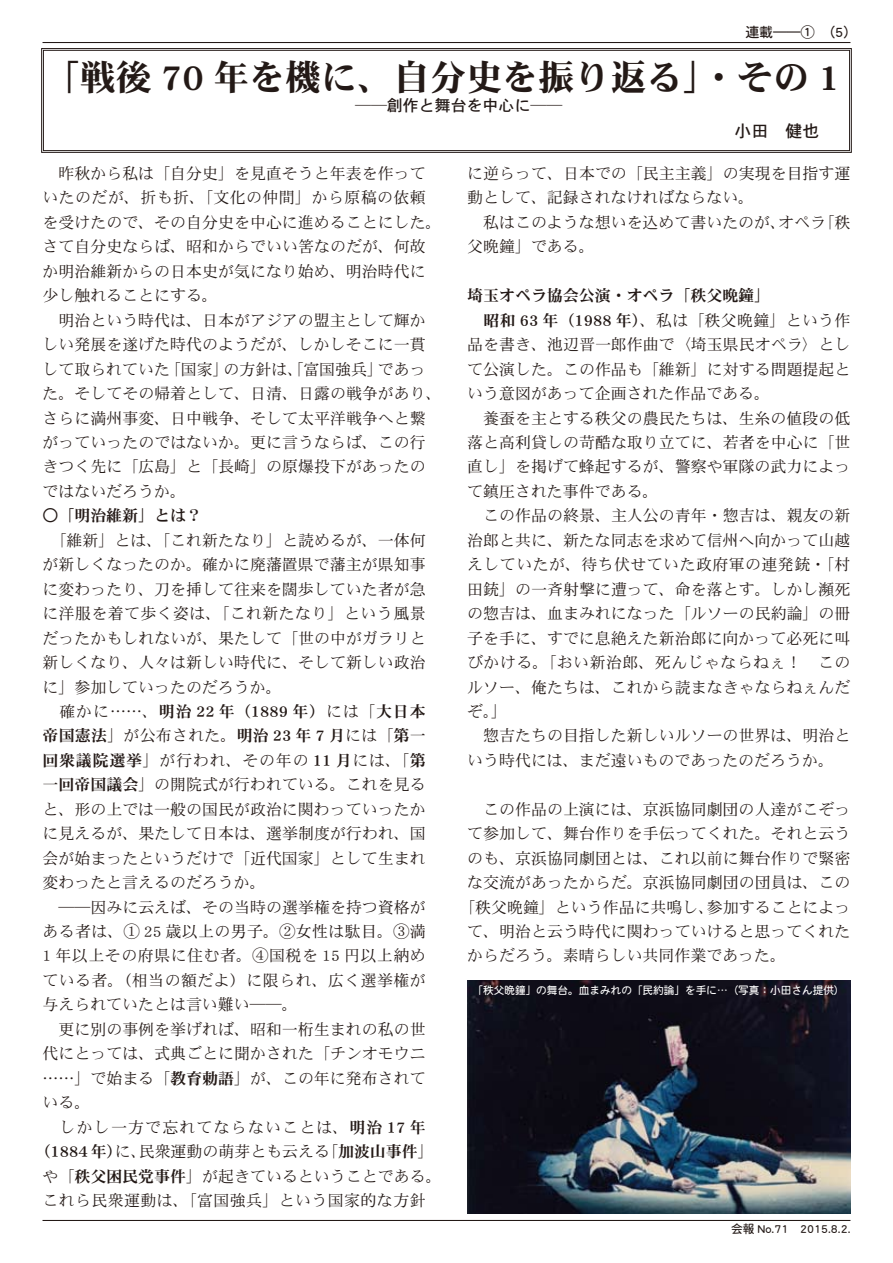
<style>
.page{position:relative;width:893px;height:1263px;background:#fff}
.page>*{position:absolute;margin:0;border:0;box-sizing:border-box;transform-origin:0 0}
.t1{font:36.15px "DFHS Mincho Pro 5 W9";color:#231916}
.t2{font:16.95px "DFHS Gothic Pro 5 W5";color:#231916}
.t3{font:15.9px/24.5px "DFHS Mincho Pro 5 W3";color:#231916}
.t4{font:15.9px/24.5px "DFHS Mincho Pro 5 W7";color:#231916}
.t5{font:15.9px "DFHS Mincho Pro 5 W3";letter-spacing:.025em;color:#231916}
.t6{font:15.9px "DFHS Mincho Pro 5 W3";letter-spacing:.05em;color:#231916}
.t7{font:15.9px "DFHS Mincho Pro 5 W3";letter-spacing:.035em;color:#231916}
.t8{font:15.9px "DFHS Mincho Pro 5 W3";letter-spacing:.075em;color:#231916}
.t9{font:15.9px "DFHS Gothic Pro 5 W5";color:#231916}
.t10{font:13.8px "DFHS Maru Gothic Pro 5 W4";color:#231916}
.t11{font:11.7px "DFHS Maru Gothic Pro 5 W4";color:#231916}
.t12{font:10.65px "DFHS Maru Gothic Pro 5 W4";color:#fff}
.s1{font-family:"DFHS Mincho Pro 5 W3"}
.s2{font-family:"DFHS Mincho Pro 5 W7"}
</style>
<div class="page">
<hr style="left:43px;top:42px;width:807px;height:1px;background:#231916">
<hr style="left:43px;top:1220px;width:807px;height:1px;background:#231916">
<svg style="left:41px;top:48px;width:811px;height:105px"></svg>
<div style="left:43px;top:50px;width:807px;height:101px;border:1px solid #231916"></div>
<img style="left:467px;top:980px;width:383px;height:233px">
<p class="t10" style="left:745px;top:24px;width:113px">連載――①　（）</p>
<h1 class="t1" style="left:43px;top:58px;width:798px">「戦後 70 年を機に、自分史を振り返る」・その 1</h1>
<p class="t9" style="left:339px;top:97px;width:225px"><span class="s1">　――</span>創作と舞台を中心に<span class="s1">――</span></p>
<p class="t2" style="left:735px;top:122px;width:87px">小田　健也</p>
<p class="t3" style="left:43px;top:161px;width:401px">　昨秋から私は「自分史」を見直そうと年表を作っていたのだが、折も折、「文化の仲間」から原稿の依頼を受けたので、その自分史を中心に進めることにした。さて自分史ならば、昭和からでいい筈なのだが、何故か明治維新からの日本史が気になり始め、明治時代に少し触れることにする。<br>　明治という時代は、日本がアジアの盟主として輝かしい発展を遂げた時代のようだが、しかしそこに一貫して取られていた「国家」の方針は、「富国強兵」であった。そしてその帰着として、日清、日露の戦争があり、さらに満州事変、日中戦争、そして太平洋戦争へと繋がっていったのではないか。更に言うならば、この行きつく先に「広島」と「長崎」の原爆投下があったのではないだろうか。</p>
<p class="t4" style="left:43px;top:503px;width:161px">○「明治維新」とは？</p>
<p class="t3" style="left:43px;top:528px;width:385px;text-align:justify">　「維新」とは、「これ新たなり」と読めるが、一体何が新しくなったのか。確かに廃藩置県で藩主が県知事に変わったり、刀を挿して往来を闊歩していた者が急に洋服を着て歩く姿は、「これ新たなり」という風景だったかもしれないが、果たして「世の中がガラリと新しくなり、人々は新しい時代に、そして新しい政治に」参加していったのだろうか。</p>
<p class="t4" style="left:43px;top:699px;width:385px"><span class="s1">　確かに……、</span>明治 22 年（1889 年）<span class="s1">には「</span>大日本帝国憲法<span class="s1">」が公布された。</span>明治 23 年 7 月<span class="s1">には「</span>第一</p>
<p class="t6" style="left:43px;top:751px;width:385px"><span class="s2">回衆議院選挙</span>」が行われ、その年の <span class="s2">11 月</span>には、「<span class="s2">第</span></p>
<p class="t3" style="left:43px;top:772px;width:385px"><span class="s2">一回帝国議会</span>」の開院式が行われている。これを見る</p>
<p class="t3" style="left:43px;top:796px;width:385px">と、形の上では一般の国民が政治に関わっていったか</p>
<p class="t3" style="left:43px;top:821px;width:385px">に見えるが、果たして日本は、選挙制度が行われ、国</p>
<p class="t3" style="left:43px;top:845px;width:385px">会が始まったというだけで「近代国家」として生まれ</p>
<p class="t3" style="left:43px;top:870px;width:225px">変わったと言えるのだろうか。</p>
<p class="t3" style="left:43px;top:894px;width:385px">　――因みに云えば、その当時の選挙権を持つ資格が</p>
<p class="t5" style="left:43px;top:923px;width:385px">ある者は、① 25 歳以上の男子。②女性は駄目。③満</p>
<p class="t7" style="left:43px;top:947px;width:385px">1 年以上その府県に住む者。④国税を 15 円以上納め</p>
<p class="t5" style="left:43px;top:972px;width:385px">ている者。（相当の額だよ）に限られ、広く選挙権が</p>
<p class="t3" style="left:43px;top:992px;width:257px">与えられていたとは言い難い――。</p>
<p class="t3" style="left:43px;top:1017px;width:385px">　更に別の事例を挙げれば、昭和一桁生まれの私の世</p>
<p class="t3" style="left:43px;top:1041px;width:385px">代にとっては、式典ごとに聞かされた「チンオモウニ</p>
<p class="t3" style="left:43px;top:1065px;width:385px">……」で始まる「<span class="s2">教育勅語</span>」が、この年に発布されて</p>
<p class="t3" style="left:43px;top:1090px;width:49px">いる。</p>
<p class="t8" style="left:43px;top:1118px;width:385px">　しかし一方で忘れてならないことは、<span class="s2">明治 17 年</span></p>
<p class="t3" style="left:35px;top:1139px;width:401px"><span class="s2">（1884 年）</span>に、民衆運動の萌芽とも云える「<span class="s2">加波山事件</span>」</p>
<p class="t3" style="left:43px;top:1163px;width:401px">や「<span class="s2">秩父困民党事件</span>」が起きているということである。</p>
<p class="t5" style="left:43px;top:1192px;width:385px">これら民衆運動は、「富国強兵」という国家的な方針</p>
<p class="t3" style="left:467px;top:161px;width:385px">に逆らって、日本での「民主主義」の実現を目指す運動として、記録されなければならない。<br>　私はこのような想いを込めて書いたのが、オペラ「秩父晩鐘」である。</p>
<p class="t4" style="left:467px;top:283px;width:304px">埼玉オペラ協会公演・オペラ「秩父晩鐘」</p>
<p class="t3" style="left:467px;top:308px;width:385px;text-indent:16px"><span class="s2">昭和 63 年（1988 年）</span>、私は「秩父晩鐘」という作品を書き、池辺晋一郎作曲で〈埼玉県民オペラ〉として公演した。この作品も「維新」に対する問題提起という意図があって企画された作品である。<br>　養蚕を主とする秩父の農民たちは、生糸の値段の低落と高利貸しの苛酷な取り立てに、若者を中心に「世直し」を掲げて蜂起するが、警察や軍隊の武力によって鎮圧された事件である。<br>　この作品の終景、主人公の青年・惣吉は、親友の新治郎と共に、新たな同志を求めて信州へ向かって山越えしていたが、待ち伏せていた政府軍の連発銃・「村田銃」の一斉射撃に遭って、命を落とす。しかし瀕死の惣吉は、血まみれになった「ルソーの民約論」の冊子を手に、すでに息絶えた新治郎に向かって必死に叫びかける。「おい新治郎、死んじゃならねぇ！　このルソー、俺たちは、これから読まなきゃならねぇんだぞ。」<br>　惣吉たちの目指した新しいルソーの世界は、明治という時代には、まだ遠いものであったのだろうか。</p>
<p class="t3" style="left:467px;top:796px;width:385px">　この作品の上演には、京浜協同劇団の人達がこぞっ</p>
<p class="t3" style="left:467px;top:821px;width:385px">て参加して、舞台作りを手伝ってくれた。それと云う</p>
<p class="t3" style="left:467px;top:845px;width:385px">のも、京浜協同劇団とは、これ以前に舞台作りで緊密</p>
<p class="t3" style="left:467px;top:870px;width:385px">な交流があったからだ。京浜協同劇団の団員は、この</p>
<p class="t3" style="left:459px;top:894px;width:393px">「秩父晩鐘」という作品に共鳴し、参加することによっ</p>
<p class="t3" style="left:467px;top:919px;width:385px">て、明治と云う時代に関わっていけると思ってくれた</p>
<p class="t3" style="left:467px;top:943px;width:320px">からだろう。素晴らしい共同作業であった。</p>
<p class="t12" style="left:467px;top:984px;width:379px">　「秩父晩鐘」の舞台。血まみれの「民約論」を手に…（写真：小田さん提供）</p>
<p class="t11" style="left:731px;top:1222px;width:121px">会報 No.71　2015.8.2.</p>
</div>
